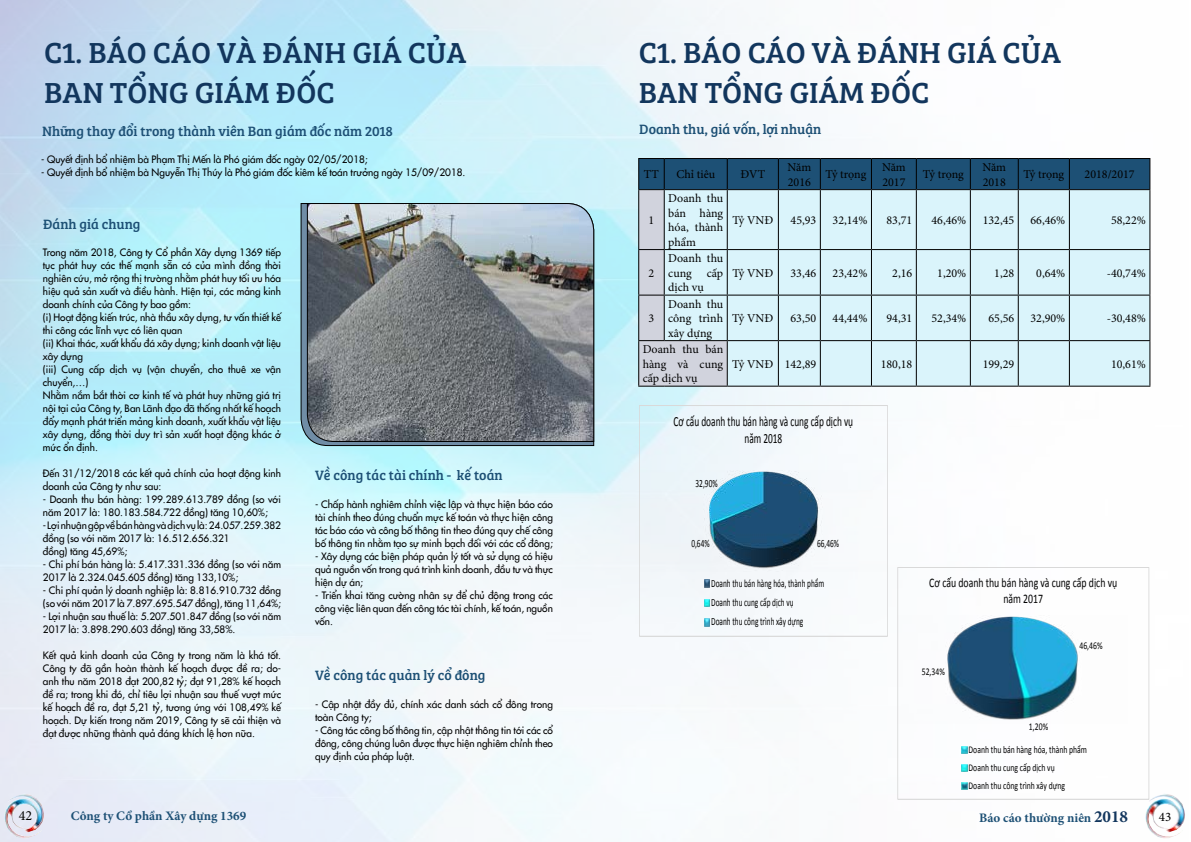
<style>
.page{position:relative;width:1191px;height:842px;background:#fff}
.page>*{position:absolute;margin:0;border:0;box-sizing:border-box;transform-origin:0 0}
.t1{font:30px/40px "Bree Serif";color:#12365d}
.t2{font:14px "Bree Serif";color:#1d5075}
.t3{font:14px/17.2px "Calibri";letter-spacing:-.005em;color:#000;text-align:center;scale:.67 1}
.t4{font:14px "Minion Pro";color:#000}
.t5{font:13.1px/16px "Calibri";letter-spacing:-.005em;color:#000;text-align:center;scale:.75 1}
.t6{font:700 13px "Minion Pro";color:#1d5075}
.t7{font:13px "Minion Pro";color:#000}
.t8{font:12px/14.4px "Minion Pro";color:#000;text-align:justify}
.t9{font:11px/19.3px "Calibri";color:#000;scale:.67 1}
.t10{font:10.3px/18px "Calibri";color:#000;scale:.75 1}
.t11{font:10px/13px "VNF Futura";color:#000}
.s1{font-size:17px;color:#12365d}
</style>
<div class="page">
<img style="left:0;top:0;width:1151px;height:842px">
<img style="left:1145px;top:794px;width:40px;height:44px">
<img style="left:4px;top:794px;width:40px;height:44px">
<svg style="left:300px;top:202px;width:294px;height:244px;background:#617c8e"></svg>
<svg style="left:306px;top:202px;width:288px;height:240px;background:#7f8489"></svg>
<svg style="left:638px;top:158px;width:512px;height:229px;background:#b7d2dc"></svg>
<hr style="left:664px;top:386px;width:63px;height:1px;background:#000">
<hr style="left:727px;top:386px;width:51px;height:1px;background:#000">
<hr style="left:778px;top:386px;width:42px;height:1px;background:#000">
<hr style="left:820px;top:386px;width:51px;height:1px;background:#000">
<hr style="left:871px;top:386px;width:45px;height:1px;background:#000">
<hr style="left:916px;top:386px;width:54px;height:1px;background:#000">
<hr style="left:970px;top:386px;width:48px;height:1px;background:#000">
<hr style="left:1018px;top:386px;width:51px;height:1px;background:#000">
<hr style="left:1069px;top:386px;width:81px;height:1px;background:#000">
<img style="left:641px;top:471px;width:244px;height:101px">
<svg style="left:705px;top:580px;width:5px;height:7px"></svg>
<svg style="left:705px;top:599px;width:5px;height:8px"></svg>
<svg style="left:705px;top:618px;width:5px;height:8px"></svg>
<div style="left:639px;top:405px;width:248px;height:231px;border:1px solid #d9d9d9"></div>
<img style="left:899px;top:616px;width:228px;height:107px">
<svg style="left:962px;top:746px;width:5px;height:8px"></svg>
<svg style="left:962px;top:764px;width:5px;height:8px"></svg>
<svg style="left:962px;top:782px;width:5px;height:8px"></svg>
<div style="left:897px;top:567px;width:252px;height:232px;border:1px solid #d9d9d9"></div>
<h1 class="t1" style="left:44px;top:31px;width:424px">C1. BÁO CÁO VÀ ĐÁNH GIÁ CỦA<br>BAN TỔNG GIÁM ĐỐC</h1>
<h2 class="t2" style="left:42px;top:120px;width:352px">Những thay đổi trong thành viên Ban giám đốc năm 2018</h2>
<p class="t11" style="left:41px;top:152px;width:328px">- Quyết định bổ nhiệm bà Phạm Thị Mến là Phó giám đốc ngày 02/05/2018;</p>
<p class="t11" style="left:41px;top:165px;width:426px">- Quyết định bổ nhiệm bà Nguyễn Thị Thúy là Phó giám đốc kiêm kế toán trưởng ngày 15/09/2018.</p>
<h2 class="t2" style="left:43px;top:213px;width:99px">Đánh giá chung</h2>
<p class="t11" style="left:43px;top:245px;width:240px">Trong năm 2018, Công ty Cổ phần Xây dựng 1369 tiếp tục phát huy các thế mạnh sẵn có của mình đồng thời nghiên cứu, mở rộng thị trường nhằm phát huy tối ưu hóa hiệu quả sản xuất và điều hành. Hiện tại, các mảng kinh doanh chính của Công ty bao gồm:<br>(i) Hoạt động kiến trúc, nhà thầu xây dựng, tư vấn thiết kế thi công các lĩnh vực có liên quan<br>(ii) Khai thác, xuất khẩu đá xây dựng; kinh doanh vật liệu xây dựng<br>(iii) Cung cấp dịch vụ (vận chuyển, cho thuê xe vận chuyển,…)<br>Nhằm nắm bắt thời cơ kinh tế và phát huy những giá trị nội tại của Công ty, Ban Lãnh đạo đã thống nhất kế hoạch đẩy mạnh phát triển mảng kinh doanh, xuất khẩu vật liệu xây dựng, đồng thời duy trì sản xuất hoạt động khác ở mức ổn định.</p>
<p class="t11" style="left:43px;top:466px;width:240px">Đến 31/12/2018 các kết quả chính của hoạt động kinh doanh của Công ty như sau:</p>
<p class="t11" style="left:43px;top:492px;width:240px">- Doanh thu bán hàng: 199.289.613.789 đồng (so với năm 2017 là: 180.183.584.722 đồng) tăng 10,60%;</p>
<p class="t11" style="left:43px;top:518px;width:240px">- Lợi nhuận gộp về bán hàng và dịch vụ là: 24.057.259.382 đồng (so với năm 2017 là: 16.512.656.321<br>đồng) tăng 45,69%;</p>
<p class="t11" style="left:43px;top:557px;width:240px">- Chi phí bán hàng là: 5.417.331.336 đồng (so với năm<br>2017 là 2.324.045.605 đồng) tăng 133,10%;</p>
<p class="t11" style="left:43px;top:583px;width:240px">- Chi phí quản lý doanh nghiệp là: 8.816.910.732 đồng (so với năm 2017 là 7.897.695.547 đồng), tăng 11,64%;</p>
<p class="t11" style="left:43px;top:609px;width:240px">- Lợi nhuận sau thuế là: 5.207.501.847 đồng (so với năm<br>2017 là: 3.898.290.603 đồng) tăng 33,58%.</p>
<p class="t11" style="left:43px;top:648px;width:240px;text-align:justify">Kết quả kinh doanh của Công ty trong năm là khá tốt.<br>Công ty đã gần hoàn thành kế hoạch được đề ra; do&shy;anh thu năm 2018 đạt 200,82 tỷ; đạt 91,28% kế hoạch đề ra; trong khi đó, chỉ tiêu lợi nhuận sau thuế vượt mức kế hoạch đề ra, đạt 5,21 tỷ, tương ứng với 108,49% kế hoạch. Dự kiến trong năm 2019, Công ty sẽ cải thiện và đạt được những thành quả đáng khích lệ hơn nữa.</p>
<h2 class="t2" style="left:315px;top:464px;width:189px">Về công tác tài chính - kế toán</h2>
<p class="t11" style="left:315px;top:497px;width:239px;text-align:justify">- Chấp hành nghiêm chỉnh việc lập và thực hiện báo cáo tài chính theo đúng chuẩn mực kế toán và thực hiện công tác báo cáo và công bố thông tin theo đúng quy chế công bố thông tin nhằm tạo sự minh bạch đối với các cổ đông;</p>
<p class="t11" style="left:315px;top:549px;width:239px;text-align:justify">- Xây dựng các biện pháp quản lý tốt và sử dụng có hiệu quả nguồn vốn trong quá trình kinh doanh, đầu tư và thực hiện dự án;</p>
<p class="t11" style="left:315px;top:588px;width:239px;text-align:justify">- Triển khai tăng cường nhân sự để chủ động trong các công việc liên quan đến công tác tà i chính, kế toá n, nguồn vốn.</p>
<h2 class="t2" style="left:315px;top:664px;width:172px">Về công tác quản lý cổ đông</h2>
<p class="t11" style="left:315px;top:697px;width:239px">- Cập nhật đầy đủ, chính xác danh sách cổ đông trong toàn Công ty;</p>
<p class="t11" style="left:315px;top:723px;width:239px">- Công tác công bố thông tin, cập nhật thông tin tới các cổ đông, công chú ng luôn được thực hiện nghiêm chỉnh theo quy đị nh của pháp luật.</p>
<h1 class="t1" style="left:638px;top:30px;width:424px">C1. BÁO CÁO VÀ ĐÁNH GIÁ CỦA<br>BAN TỔNG GIÁM ĐỐC</h1>
<h2 class="t2" style="left:639px;top:118px;width:184px">Doanh thu, giá vốn, lợi nhuận</h2>
<p class="t8" style="left:644px;top:167px;width:17px">TT</p>
<p class="t8" style="left:676px;top:167px;width:40px">Chỉ tiêu</p>
<p class="t8" style="left:740px;top:167px;width:26px">ĐVT</p>
<p class="t8" style="left:787px;top:160px;width:25px">Năm<br>2016</p>
<p class="t8" style="left:825px;top:167px;width:42px">Tỷ trọng</p>
<p class="t8" style="left:882px;top:160px;width:25px">Năm<br>2017</p>
<p class="t8" style="left:923px;top:167px;width:42px">Tỷ trọng</p>
<p class="t8" style="left:982px;top:160px;width:25px">Năm<br>2018</p>
<p class="t8" style="left:1023px;top:167px;width:42px">Tỷ trọng</p>
<p class="t8" style="left:1084px;top:167px;width:52px">2018/2017</p>
<p class="t8" style="left:648px;top:213px;width:7px">1</p>
<p class="t8" style="left:668px;top:191px;width:56px">Doanh thu bán hàng hóa, thành phẩm</p>
<p class="t8" style="left:732px;top:213px;width:42px">Tỷ VNĐ</p>
<p class="t8" style="left:790px;top:213px;width:27px">45,93</p>
<p class="t8" style="left:832px;top:213px;width:36px">32,14%</p>
<p class="t8" style="left:886px;top:213px;width:27px">83,71</p>
<p class="t8" style="left:931px;top:213px;width:36px">46,46%</p>
<p class="t8" style="left:982px;top:213px;width:33px">132,45</p>
<p class="t8" style="left:1030px;top:213px;width:36px">66,46%</p>
<p class="t8" style="left:1111px;top:213px;width:36px">58,22%</p>
<p class="t8" style="left:648px;top:266px;width:7px">2</p>
<p class="t8" style="left:648px;top:311px;width:7px">3</p>
<p class="t8" style="left:668px;top:251px;width:56px">Doanh thu cung cấp dịch vụ</p>
<p class="t8" style="left:668px;top:297px;width:56px">Doanh thu công trình xây dựng</p>
<p class="t8" style="left:642px;top:342px;width:82px">Doanh thu bán hàng và cung cấp dịch vụ</p>
<p class="t8" style="left:732px;top:266px;width:42px">Tỷ VNĐ</p>
<p class="t8" style="left:790px;top:266px;width:27px">33,46</p>
<p class="t8" style="left:832px;top:266px;width:36px">23,42%</p>
<p class="t8" style="left:892px;top:266px;width:22px">2,16</p>
<p class="t8" style="left:937px;top:266px;width:31px">1,20%</p>
<p class="t8" style="left:994px;top:266px;width:22px">1,28</p>
<p class="t8" style="left:1036px;top:266px;width:31px">0,64%</p>
<p class="t8" style="left:1106px;top:266px;width:41px">-40,74%</p>
<p class="t8" style="left:732px;top:311px;width:42px">Tỷ VNĐ</p>
<p class="t8" style="left:790px;top:311px;width:27px">63,50</p>
<p class="t8" style="left:832px;top:311px;width:36px">44,44%</p>
<p class="t8" style="left:886px;top:311px;width:27px">94,31</p>
<p class="t8" style="left:931px;top:311px;width:36px">52,34%</p>
<p class="t8" style="left:988px;top:311px;width:27px">65,56</p>
<p class="t8" style="left:1030px;top:311px;width:36px">32,90%</p>
<p class="t8" style="left:1106px;top:311px;width:41px">-30,48%</p>
<p class="t8" style="left:732px;top:357px;width:85px">Tỷ VNĐ 142,89</p>
<p class="t8" style="left:880px;top:357px;width:33px">180,18</p>
<p class="t8" style="left:982px;top:357px;width:33px">199,29</p>
<p class="t8" style="left:1111px;top:357px;width:36px">10,61%</p>
<h2 class="t3" style="left:673px;top:413px;width:269px">Cơ cấu doanh thu bán hàng và cung cấp dịch vụ năm 2018</h2>
<p class="t9" style="left:695px;top:473px;width:35px">32,90%</p>
<p class="t9" style="left:691px;top:534px;width:29px">0,64%</p>
<p class="t9" style="left:817px;top:534px;width:35px">66,46%</p>
<p class="t9" style="left:711px;top:573px;width:170px">Doanh thu bán hàng hóa, thành phẩm<br>Doanh thu cung cấp dịch vụ<br>Doanh thu công trình xây dựng</p>
<h3 class="t5" style="left:929px;top:574px;width:252px">Cơ cấu doanh thu bán hàng và cung cấp dịch vụ năm 2017</h3>
<p class="t10" style="left:921px;top:662px;width:32px">52,34%</p>
<p class="t10" style="left:1029px;top:717px;width:27px">1,20%</p>
<p class="t10" style="left:1079px;top:636px;width:32px">46,46%</p>
<p class="t10" style="left:968px;top:740px;width:159px">Doanh thu bán hàng hóa, thành phẩm<br>Doanh thu cung cấp dịch vụ<br>Doanh thu công trình xây dựng</p>
<h2 class="t4" style="left:19px;top:807px;width:15px">42</h2>
<h3 class="t6" style="left:71px;top:807px;width:177px">Công ty Cổ phần Xây dựng 1369</h3>
<h3 class="t6" style="left:979px;top:809px;width:150px">Báo cáo thường niên <span class="s1">2018</span></h3>
<h3 class="t7" style="left:1159px;top:808px;width:14px">43</h3>
</div>
